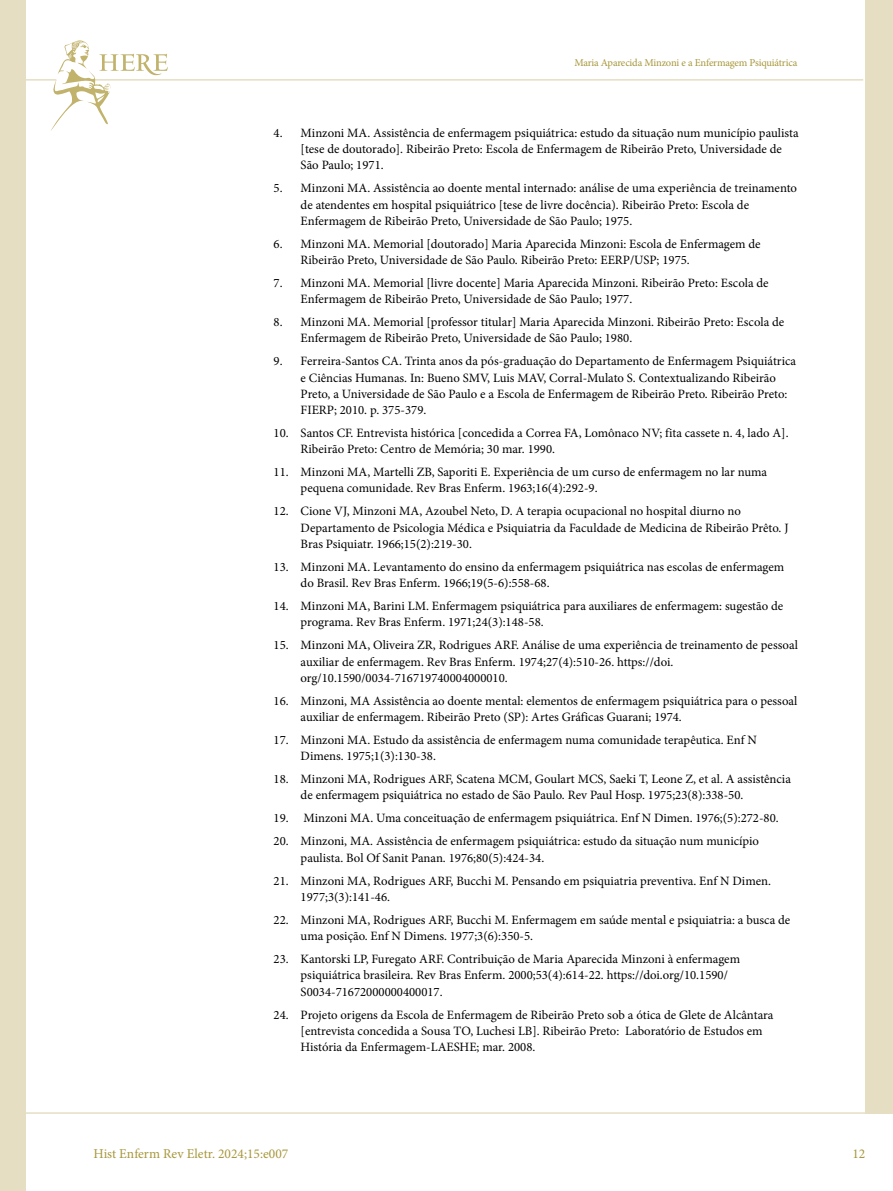
<style>
.page{position:relative;width:893px;height:1191px;background:#fff}
.page>*{position:absolute;margin:0;border:0;box-sizing:border-box;transform-origin:0 0}
.t1{font:13.5px "Minion Pro";color:#a7963a}
.t2{font:12.75px/16.2px "Minion Pro";color:#000}
.t3{font:10.5px "Minion Pro";letter-spacing:-.015em;color:#a7963a}
</style>
<div class="page">
<hr style="left:0;top:1112px;width:893px;height:1px;background:#e6dec3">
<hr style="left:0;top:79px;width:863px;height:2px;background:#e6dec3">
<div style="left:865px;top:0;width:28px;height:1113px;background:#e6dec3"></div>
<div style="left:0;top:0;width:26px;height:1191px;background:#e6dec3"></div>
<svg style="left:50px;top:40px;width:118px;height:91px"></svg>
<p class="t3" style="left:574px;top:56px;width:224px">Maria Aparecida Minzoni e a Enfermagem Psiquiátrica</p>
<p class="t2" style="left:301px;top:125px;width:500px;text-indent:-27px">4. Minzoni MA. Assistência de enfermagem psiquiátrica: estudo da situação num município paulista [tese de doutorado]. Ribeirão Preto: Escola de Enfermagem de Ribeirão Preto, Universidade de<br>São Paulo; 1971.</p>
<p class="t2" style="left:301px;top:180px;width:498px;text-indent:-27px">5. Minzoni MA. Assistência ao doente mental internado: análise de uma experiência de treinamento de atendentes em hospital psiquiátrico [tese de livre docência). Ribeirão Preto: Escola de<br>Enfermagem de Ribeirão Preto, Universidade de São Paulo; 1975.</p>
<p class="t2" style="left:301px;top:236px;width:462px;text-indent:-27px">6. Minzoni MA. Memorial [doutorado] Maria Aparecida Minzoni: Escola de Enfermagem de<br>Ribeirão Preto, Universidade de São Paulo. Ribeirão Preto: EERP/USP; 1975.</p>
<p class="t2" style="left:301px;top:275px;width:469px;text-indent:-27px">7. Minzoni MA. Memorial [livre docente] Maria Aparecida Minzoni. Ribeirão Preto: Escola de<br>Enfermagem de Ribeirão Preto, Universidade de São Paulo; 1977.</p>
<p class="t2" style="left:301px;top:314px;width:485px;text-indent:-27px">8. Minzoni MA. Memorial [professor titular] Maria Aparecida Minzoni. Ribeirão Preto: Escola de<br>Enfermagem de Ribeirão Preto, Universidade de São Paulo; 1980.</p>
<p class="t2" style="left:301px;top:353px;width:497px;text-indent:-27px">9. Ferreira-Santos CA. Trinta anos da pós-graduação do Departamento de Enfermagem Psiquiátrica e Ciências Humanas. In: Bueno SMV, Luis MAV, Corral-Mulato S. Contextualizando Ribeirão Preto, a Universidade de São Paulo e a Escola de Enfermagem de Ribeirão Preto. Ribeirão Preto:<br>FIERP; 2010. p. 375-379.</p>
<p class="t2" style="left:301px;top:425px;width:489px;text-indent:-27px">10. Santos CF. Entrevista histórica [concedida a Correa FA, Lomônaco NV; fita cassete n. 4, lado A].<br>Ribeirão Preto: Centro de Memória; 30 mar. 1990.</p>
<p class="t2" style="left:301px;top:464px;width:468px;text-indent:-27px">11. Minzoni MA, Martelli ZB, Saporiti E. Experiência de um curso de enfermagem no lar numa pequena comunidade. Rev Bras Enferm. 1963;16(4):292-9.</p>
<p class="t2" style="left:301px;top:503px;width:489px;text-indent:-27px">12. Cione VJ, Minzoni MA, Azoubel Neto, D. A terapia ocupacional no hospital diurno no<br>Departamento de Psicologia Médica e Psiquiatria da Faculdade de Medicina de Ribeirão Prêto. J<br>Bras Psiquiatr. 1966;15(2):219-30.</p>
<p class="t2" style="left:301px;top:559px;width:485px;text-indent:-27px">13. Minzoni MA. Levantamento do ensino da enfermagem psiquiátrica nas escolas de enfermagem do Brasil. Rev Bras Enferm. 1966;19(5-6):558-68.</p>
<p class="t2" style="left:301px;top:598px;width:484px;text-indent:-27px">14. Minzoni MA, Barini LM. Enfermagem psiquiátrica para auxiliares de enfermagem: sugestão de programa. Rev Bras Enferm. 1971;24(3):148-58.</p>
<p class="t2" style="left:301px;top:637px;width:499px;text-indent:-27px">15. Minzoni MA, Oliveira ZR, Rodrigues ARF. Análise de uma experiência de treinamento de pessoal auxiliar de enfermagem. Rev Bras Enferm. 1974;27(4):510-26. https://doi. org/10.1590/0034-716719740004000010.</p>
<p class="t2" style="left:301px;top:692px;width:498px;text-indent:-27px">16. Minzoni, MA Assistência ao doente mental: elementos de enfermagem psiquiátrica para o pessoal auxiliar de enfermagem. Ribeirão Preto (SP): Artes Gráficas Guarani; 1974.</p>
<p class="t2" style="left:301px;top:732px;width:458px;text-indent:-27px">17. Minzoni MA. Estudo da assistência de enfermagem numa comunidade terapêutica. Enf N<br>Dimens. 1975;1(3):130-38.</p>
<p class="t2" style="left:301px;top:771px;width:492px;text-indent:-27px">18. Minzoni MA, Rodrigues ARF, Scatena MCM, Goulart MCS, Saeki T, Leone Z, et al. A assistência de enfermagem psiquiátrica no estado de São Paulo. Rev Paul Hosp. 1975;23(8):338-50.</p>
<p class="t2" style="left:274px;top:810px;width:507px">19. Minzoni MA. Uma conceituação de enfermagem psiquiátrica. Enf N Dimen. 1976;(5):272-80.</p>
<p class="t2" style="left:301px;top:833px;width:460px;text-indent:-27px">20. Minzoni, MA. Assistência de enfermagem psiquiátrica: estudo da situação num município paulista. Bol Of Sanit Panan. 1976;80(5):424-34.</p>
<p class="t2" style="left:301px;top:872px;width:472px;text-indent:-27px">21. Minzoni MA, Rodrigues ARF, Bucchi M. Pensando em psiquiatria preventiva. Enf N Dimen.<br>1977;3(3):141-46.</p>
<p class="t2" style="left:301px;top:911px;width:491px;text-indent:-27px">22. Minzoni MA, Rodrigues ARF, Bucchi M. Enfermagem em saúde mental e psiquiatria: a busca de uma posição. Enf N Dimens. 1977;3(6):350-5.</p>
<p class="t2" style="left:301px;top:951px;width:441px;text-indent:-27px">23. Kantorski LP, Furegato ARF. Contribuição de Maria Aparecida Minzoni à enfermagem psiquiátrica brasileira. Rev Bras Enferm. 2000;53(4):614-22. https://doi.org/10.1590/<br>S0034-71672000000400017.</p>
<p class="t2" style="left:301px;top:1006px;width:474px;text-indent:-27px">24. Projeto origens da Escola de Enfermagem de Ribeirão Preto sob a ótica de Glete de Alcântara [entrevista concedida a Sousa TO, Luchesi LB]. Ribeirão Preto: Laboratório de Estudos em<br>História da Enfermagem-LAESHE; mar. 2008.</p>
<p class="t1" style="left:94px;top:1144px;width:196px">Hist Enferm Rev Eletr. 2024;15:e007</p>
<p class="t1" style="left:852px;top:1144px;width:14px">12</p>
</div>
